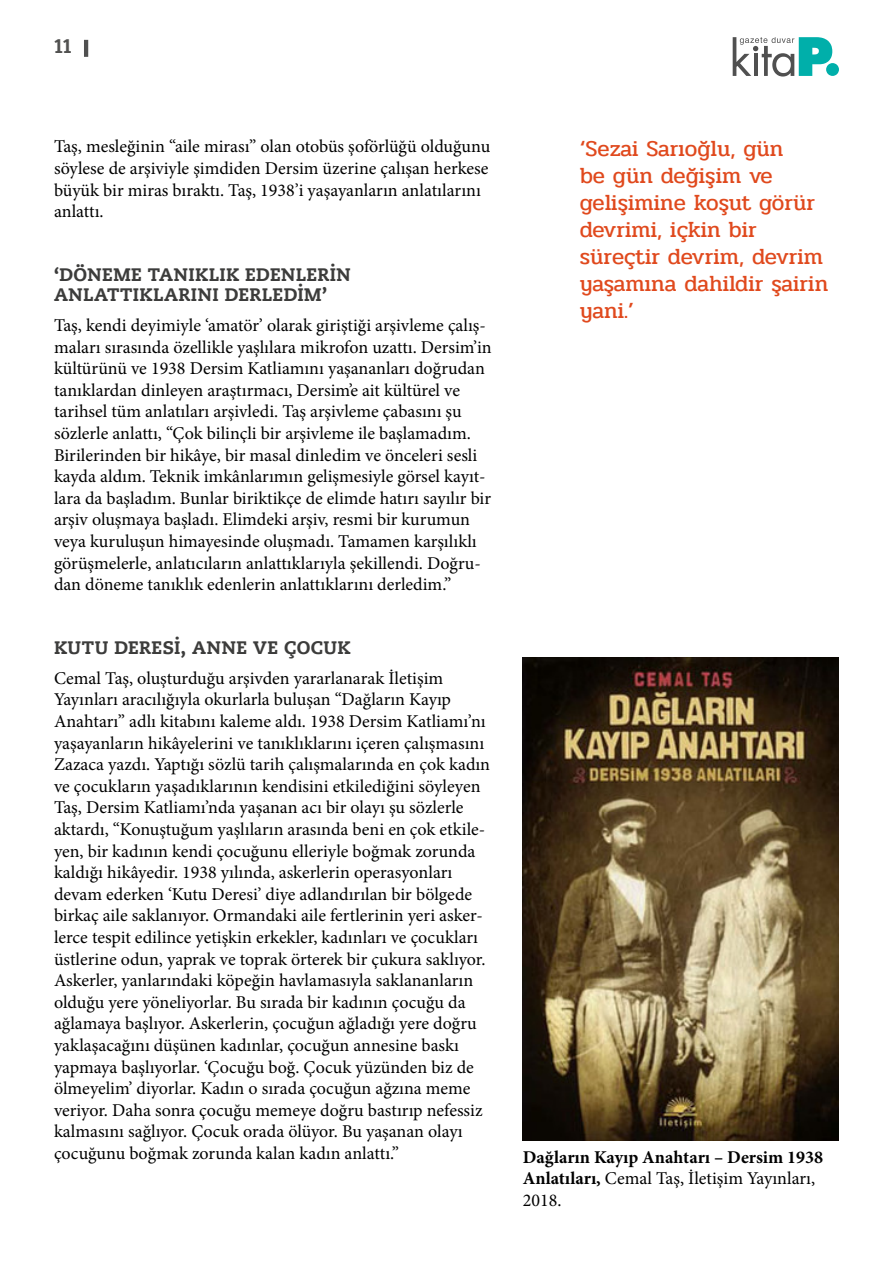
<style>
.page{position:relative;width:893px;height:1263px;background:#fff}
.page>*{position:absolute;margin:0;border:0;box-sizing:border-box;transform-origin:0 0}
.t1{font:22.5px/27px "Pridi";color:#e0491d}
.t2{font:500 21px "Pridi";color:#515150}
.t3{font:18px/21.6px "Minion Pro";color:#000}
.t4{font:700 18px/21.6px "Minion Pro";color:#000}
.t5{font:700 18px/20.2px "Caecilia LT Std Roman";letter-spacing:.025em;color:#3c3c3b}
.s1{font-weight:400}
</style>
<div class="page">
<svg style="left:733px;top:37px;width:99px;height:40px"></svg>
<div style="left:826px;top:63px;width:13px;height:13px;background:#00afaa;border-radius:50%"></div>
<hr style="left:84px;top:40px;width:4px;height:17px;background:#505050">
<img style="left:523px;top:658px;width:316px;height:482px">
<p class="t2" style="left:54px;top:31px;width:19px">11</p>
<p class="t3" style="left:54px;top:136px;width:438px">Taş, mesleğinin “aile mirası” olan otobüs şoförlüğü olduğunu söylese de arşiviyle şimdiden Dersim üzerine çalışan herkese büyük bir miras bıraktı. Taş, 1938’i yaşayanların anlatılarını anlattı.</p>
<p class="t5" style="left:54px;top:264px;width:298px">‘DÖNEME TANIKLIK EDENLERİN<br>ANLATTIKLARINI DERLEDİM’</p>
<p class="t3" style="left:54px;top:314px;width:439px">Taş, kendi deyimiyle ‘amatör’ olarak giriştiği arşivleme çalış&shy;maları sırasında özellikle yaşlılara mikrofon uzattı. Dersim’in kültürünü ve 1938 Dersim Katliamını yaşananları doğrudan tanıklardan dinleyen araştırmacı, Dersim’e ait kültürel ve tarihsel tüm anlatıları arşivledi. Taş arşivleme çabasını şu sözlerle anlattı, “Çok bilinçli bir arşivleme ile başlamadım.<br>Birilerinden bir hikâye, bir masal dinledim ve önceleri sesli kayda aldım. Teknik imkânlarımın gelişmesiyle görsel kayıt&shy;lara da başladım. Bunlar biriktikçe de elimde hatırı sayılır bir arşiv oluşmaya başladı. Elimdeki arşiv, resmi bir kurumun veya kuruluşun himayesinde oluşmadı. Tamamen karşılıklı görüşmelerle, anlatıcıların anlattıklarıyla şekillendi. Doğru&shy;dan döneme tanıklık edenlerin anlattıklarını derledim.”</p>
<p class="t5" style="left:54px;top:637px;width:298px">KUTU DERESİ, ANNE VE ÇOCUK</p>
<p class="t3" style="left:54px;top:667px;width:438px">Cemal Taş, oluşturduğu arşivden yararlanarak İletişim Yayınları aracılığıyla okurlarla buluşan “Dağların Kayıp Anahtarı” adlı kitabını kaleme aldı. 1938 Dersim Katliamı’nı yaşayanların hikâyelerini ve tanıklıklarını içeren çalışmasını Zazaca yazdı. Yaptığı sözlü tarih çalışmalarında en çok kadın ve çocukların yaşadıklarının kendisini etkilediğini söyleyen Taş, Dersim Katliamı’nda yaşanan acı bir olayı şu sözlerle aktardı, “Konuştuğum yaşlıların arasında beni en çok etkile&shy;yen, bir kadının kendi çocuğunu elleriyle boğmak zorunda kaldığı hikâyedir. 1938 yılında, askerlerin operasyonları devam ederken ‘Kutu Deresi’ diye adlandırılan bir bölgede birkaç aile saklanıyor. Ormandaki aile fertlerinin yeri asker&shy;lerce tespit edilince yetişkin erkekler, kadınları ve çocukları üstlerine odun, yaprak ve toprak örterek bir çukura saklıyor.<br>Askerler, yanlarındaki köpeğin havlamasıyla saklananların olduğu yere yöneliyorlar. Bu sırada bir kadının çocuğu da ağlamaya başlıyor. Askerlerin, çocuğun ağladığı yere doğru yaklaşacağını düşünen kadınlar, çocuğun annesine baskı yapmaya başlıyorlar. ‘Çocuğu boğ. Çocuk yüzünden biz de ölmeyelim’ diyorlar. Kadın o sırada çocuğun ağzına meme veriyor. Daha sonra çocuğu memeye doğru bastırıp nefessiz kalmasını sağlıyor. Çocuk orada ölüyor. Bu yaşanan olayı çocuğunu boğmak zorunda kalan kadın anlattı.”</p>
<p class="t1" style="left:580px;top:135px;width:250px">‘Sezai Sarıoğlu, gün<br>be gün değişim ve gelişimine koşut görür devrimi, içkin bir süreçtir devrim, devrim yaşamına dahildir şairin yani.’</p>
<p class="t4" style="left:523px;top:1146px;width:302px">Dağların Kayıp Anahtarı – Dersim 1938<br>Anlatıları, <span class="s1">Cemal Taş, İletişim Yayınları,<br>2018.</span></p>
</div>
